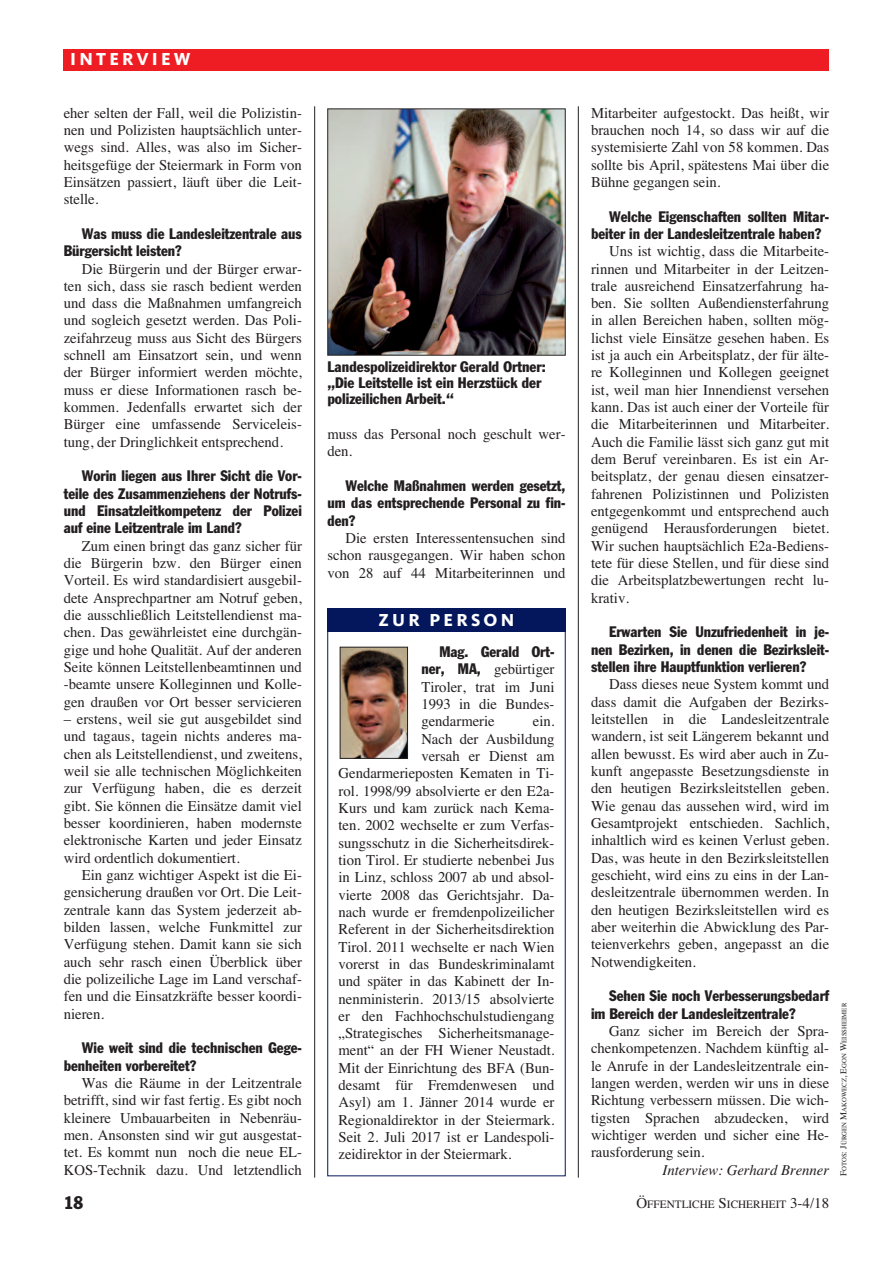
<style>
.page{position:relative;width:893px;height:1263px;background:#fff}
.page>*{position:absolute;margin:0;border:0;box-sizing:border-box;transform-origin:0 0}
.t1{font:800 18px "Kievit";letter-spacing:.175em;color:#fff}
.t2{font:condensed 18px "Franklin Gothic";color:#231f20}
.t3{font:15px/17.2px "Times";color:#231f20;text-align:justify}
.t4{font:condensed 15px/17.4px "Franklin Gothic";color:#231f20}
.t5{font:italic 15px "Times";color:#231f20}
.t6{font:11.25px "Times";color:#231f20}
.t7{font:6.75px "Times";color:#231f20}
.s1{font-family:"Franklin Gothic";font-stretch:condensed}
.s2{font-size:15px}
.s3{font-size:9px}
</style>
<div class="page">
<hr style="left:314px;top:106px;width:1px;height:1071px;background:#231f20">
<hr style="left:578px;top:106px;width:1px;height:1071px;background:#231f20">
<div style="left:64px;top:49px;width:765px;height:21px;background:#ee1d23"></div>
<img style="left:329px;top:111px;width:235px;height:242px">
<div style="left:327px;top:109px;width:239px;height:246px;border:1px solid #231f20"></div>
<div style="left:327px;top:628px;width:239px;height:548px;border:1px solid #04175c"></div>
<div style="left:327px;top:608px;width:238px;height:23px;background:#04175c"></div>
<img style="left:342px;top:649px;width:64px;height:108px">
<div style="left:340px;top:647px;width:68px;height:112px;border:1px solid #231f20"></div>
<p class="t1" style="left:70px;top:53px;width:122px">INTERVIEW</p>
<p class="t3" style="left:64px;top:104px;width:240px">eher selten der Fall, weil die Polizistin&shy;nen und Polizisten hauptsächlich unter&shy;wegs sind. Alles, was also im Sicher&shy;heitsgefüge der Steiermark in Form von Einsätzen passiert, läuft über die Leit&shy;stelle.</p>
<p class="t4" style="left:64px;top:226px;width:240px;text-indent:18px">Was muss die Landesleitzentrale aus<br>Bürgersicht leisten?</p>
<p class="t3" style="left:64px;top:260px;width:240px;text-indent:18px">Die Bürgerin und der Bürger erwar&shy;ten sich, dass sie rasch bedient werden und dass die Maßnahmen umfangreich und sogleich gesetzt werden. Das Poli&shy;zeifahrzeug muss aus Sicht des Bürgers schnell am Einsatzort sein, und wenn der Bürger informiert werden möchte, muss er diese Informationen rasch be&shy;kommen. Jedenfalls erwartet sich der Bürger eine umfassende Serviceleis&shy;tung, der Dringlichkeit entsprechend.</p>
<p class="t4" style="left:64px;top:468px;width:240px;text-align:justify;text-indent:18px">Worin liegen aus Ihrer Sicht die Vor&shy;teile des Zusammenziehens der Notrufs&shy;und Einsatzleitkompetenz der Polizei auf eine Leitzentrale im Land?</p>
<p class="t3" style="left:64px;top:537px;width:240px;text-indent:18px">Zum einen bringt das ganz sicher für die Bürgerin bzw. den Bürger einen Vorteil. Es wird standardisiert ausgebil&shy;dete Ansprechpartner am Notruf geben, die ausschließlich Leitstellendienst ma&shy;chen. Das gewährleistet eine durchgän&shy;gige und hohe Qualität. Auf der anderen Seite können Leitstellenbeamtinnen und -beamte unsere Kolleginnen und Kolle&shy;gen draußen vor Ort besser servicieren</p>
<p class="t3" style="left:64px;top:710px;width:240px">– erstens, weil sie gut ausgebildet sind und tagaus, tagein nichts anderes ma&shy;chen als Leitstellendienst, und zweitens, weil sie alle technischen Möglichkeiten zur Verfügung haben, die es derzeit gibt. Sie können die Einsätze damit viel besser koordinieren, haben modernste elektronische Karten und jeder Einsatz wird ordentlich dokumentiert.</p>
<p class="t3" style="left:64px;top:866px;width:240px;text-indent:18px">Ein ganz wichtiger Aspekt ist die Ei&shy;gensicherung draußen vor Ort. Die Leit&shy;zentrale kann das System jederzeit ab&shy;bilden lassen, welche Funkmittel zur Verfügung stehen. Damit kann sie sich auch sehr rasch einen Überblick über die polizeiliche Lage im Land verschaf&shy;fen und die Einsatzkräfte besser koordi&shy;nieren.</p>
<p class="t4" style="left:64px;top:1040px;width:240px;text-indent:18px">Wie weit sind die technischen Gege&shy;benheiten vorbereitet?</p>
<p class="t3" style="left:64px;top:1074px;width:240px;text-indent:18px">Was die Räume in der Leitzentrale betrifft, sind wir fast fertig. Es gibt noch kleinere Umbauarbeiten in Nebenräu&shy;men. Ansonsten sind wir gut ausgestat&shy;tet. Es kommt nun noch die neue EL-KOS-Technik dazu. Und letztendlich</p>
<p class="t4" style="left:327px;top:360px;width:220px;line-height:15.8px">Landespolizeidirektor Gerald Ortner: „Die Leitstelle ist ein Herzstück der polizeilichen Arbeit.“</p>
<p class="t3" style="left:327px;top:425px;width:240px">muss das Personal noch geschult wer&shy;den.</p>
<p class="t4" style="left:327px;top:478px;width:240px;text-align:justify;text-indent:18px">Welche Maßnahmen werden gesetzt, um das entsprechende Personal zu fin&shy;den?</p>
<p class="t3" style="left:327px;top:529px;width:240px;text-indent:18px">Die ersten Interessentensuchen sind schon rausgegangen. Wir haben schon von 28 auf 44 Mitarbeiterinnen und</p>
<p class="t1" style="left:378px;top:614px;width:137px">ZUR PERSON</p>
<p class="t4" style="left:439px;top:644px;width:117px">Mag. Gerald Ort-</p>
<p class="t3" style="left:421px;top:660px;width:135px"><span class="s1">ner, MA,</span> gebürtiger Tiroler, trat im Juni 1993 in die Bundes&shy;gendarmerie</p>
<p class="t3" style="left:533px;top:712px;width:23px">ein.</p>
<p class="t3" style="left:421px;top:730px;width:135px">Nach der Ausbildung</p>
<p class="t3" style="left:421px;top:747px;width:135px">versah er Dienst am</p>
<p class="t3" style="left:339px;top:764px;width:217px">Gendarmerieposten Kematen in Ti-</p>
<p class="t3" style="left:339px;top:782px;width:217px">rol. 1998/99 absolvierte er den E2a-</p>
<p class="t3" style="left:339px;top:799px;width:217px">Kurs und kam zurück nach Kema-</p>
<p class="t3" style="left:339px;top:816px;width:217px">ten. 2002 wechselte er zum Verfas-</p>
<p class="t3" style="left:339px;top:834px;width:217px">sungsschutz in die Sicherheitsdirek-</p>
<p class="t3" style="left:339px;top:851px;width:217px">tion Tirol. Er studierte nebenbei Jus</p>
<p class="t3" style="left:339px;top:868px;width:217px">in Linz, schloss 2007 ab und absol-</p>
<p class="t3" style="left:339px;top:886px;width:217px">vierte 2008 das Gerichtsjahr. Da-</p>
<p class="t3" style="left:339px;top:903px;width:217px">nach wurde er fremdenpolizeilicher</p>
<p class="t3" style="left:339px;top:920px;width:217px">Referent in der Sicherheitsdirektion</p>
<p class="t3" style="left:338px;top:938px;width:217px">Tirol. 2011 wechselte er nach Wien</p>
<p class="t3" style="left:338px;top:955px;width:217px">vorerst in das Bundeskriminalamt</p>
<p class="t3" style="left:338px;top:972px;width:217px">und später in das Kabinett der In-</p>
<p class="t3" style="left:338px;top:990px;width:217px">nenministerin. 2013/15 absolvierte</p>
<p class="t3" style="left:338px;top:1007px;width:217px">er den Fachhochschulstudiengang</p>
<p class="t3" style="left:338px;top:1024px;width:217px">„Strategisches Sicherheitsmanage-</p>
<p class="t3" style="left:338px;top:1042px;width:217px">ment“ an der FH Wiener Neustadt.</p>
<p class="t3" style="left:338px;top:1059px;width:217px">Mit der Einrichtung des BFA (Bun-</p>
<p class="t3" style="left:338px;top:1076px;width:217px">desamt für Fremdenwesen und</p>
<p class="t3" style="left:338px;top:1094px;width:217px">Asyl) am 1. Jänner 2014 wurde er</p>
<p class="t3" style="left:338px;top:1111px;width:217px">Regionaldirektor in der Steiermark.</p>
<p class="t3" style="left:338px;top:1128px;width:217px">Seit 2. Juli 2017 ist er Landespoli-</p>
<p class="t3" style="left:338px;top:1145px;width:175px">zeidirektor in der Steiermark.</p>
<p class="t3" style="left:591px;top:104px;width:240px">Mitarbeiter aufgestockt. Das heißt, wir brauchen noch 14, so dass wir auf die systemisierte Zahl von 58 kommen. Das sollte bis April, spätestens Mai über die Bühne gegangen sein.</p>
<p class="t4" style="left:591px;top:209px;width:240px;text-indent:18px">Welche Eigenschaften sollten Mitar&shy;beiter in der Landesleitzentrale haben?</p>
<p class="t3" style="left:591px;top:242px;width:240px;text-indent:18px">Uns ist wichtig, dass die Mitarbeite&shy;rinnen und Mitarbeiter in der Leitzen&shy;trale ausreichend Einsatzerfahrung ha&shy;ben. Sie sollten Außendiensterfahrung in allen Bereichen haben, sollten mög&shy;lichst viele Einsätze gesehen haben. Es ist ja auch ein Arbeitsplatz, der für älte&shy;re Kolleginnen und Kollegen geeignet ist, weil man hier Innendienst versehen kann. Das ist auch einer der Vorteile für die Mitarbeiterinnen und Mitarbeiter.<br>Auch die Familie lässt sich ganz gut mit dem Beruf vereinbaren. Es ist ein Ar&shy;beitsplatz, der genau diesen einsatzer&shy;fahrenen Polizistinnen und Polizisten entgegenkommt und entsprechend auch genügend Herausforderungen bietet.<br>Wir suchen hauptsächlich E2a-Bediens&shy;tete für diese Stellen, und für diese sind die Arbeitsplatzbewertungen recht lu&shy;krativ.</p>
<p class="t4" style="left:591px;top:624px;width:240px;text-align:justify;text-indent:18px">Erwarten Sie Unzufriedenheit in je&shy;nen Bezirken, in denen die Bezirksleit&shy;stellen ihre Hauptfunktion verlieren?</p>
<p class="t3" style="left:591px;top:675px;width:240px;text-indent:18px">Dass dieses neue System kommt und dass damit die Aufgaben der Bezirks&shy;leitstellen in die Landesleitzentrale wandern, ist seit Längerem bekannt und allen bewusst. Es wird aber auch in Zu&shy;kunft angepasste Besetzungsdienste in den heutigen Bezirksleitstellen geben.<br>Wie genau das aussehen wird, wird im Gesamtprojekt entschieden. Sachlich, inhaltlich wird es keinen Verlust geben.<br>Das, was heute in den Bezirksleitstellen geschieht, wird eins zu eins in der Lan&shy;desleitzentrale übernommen werden. In den heutigen Bezirksleitstellen wird es aber weiterhin die Abwicklung des Par&shy;teienverkehrs geben, angepasst an die Notwendigkeiten.</p>
<p class="t4" style="left:591px;top:988px;width:240px;text-indent:18px">Sehen Sie noch Verbesserungsbedarf im Bereich der Landesleitzentrale?</p>
<p class="t3" style="left:591px;top:1022px;width:240px;text-indent:18px">Ganz sicher im Bereich der Spra&shy;chenkompetenzen. Nachdem künftig al&shy;le Anrufe in der Landesleitzentrale ein&shy;langen werden, werden wir uns in diese Richtung verbessern müssen. Die wich&shy;tigsten Sprachen abzudecken, wird wichtiger werden und sicher eine He&shy;rausforderung sein.</p>
<p class="t5" style="left:663px;top:1160px;width:168px">Interview: Gerhard Brenner</p>
<p class="t2" style="left:64px;top:1196px;width:21px">18</p>
<p class="t6" style="left:636px;top:1198px;width:194px"><span class="s2">Ö</span>FFENTLICHE <span class="s2">S</span>ICHERHEIT <span class="s2">3-4/18</span></p>
<p class="t7" style="left:840px;top:1176px;width:175px;rotate:-90deg"><span class="s3">F</span>OTOS<span class="s3">: J</span>ÜRGEN <span class="s3">M</span>AKOWECZ<span class="s3">, E</span>GON <span class="s3">W</span>EISSHEIMER</p>
</div>
